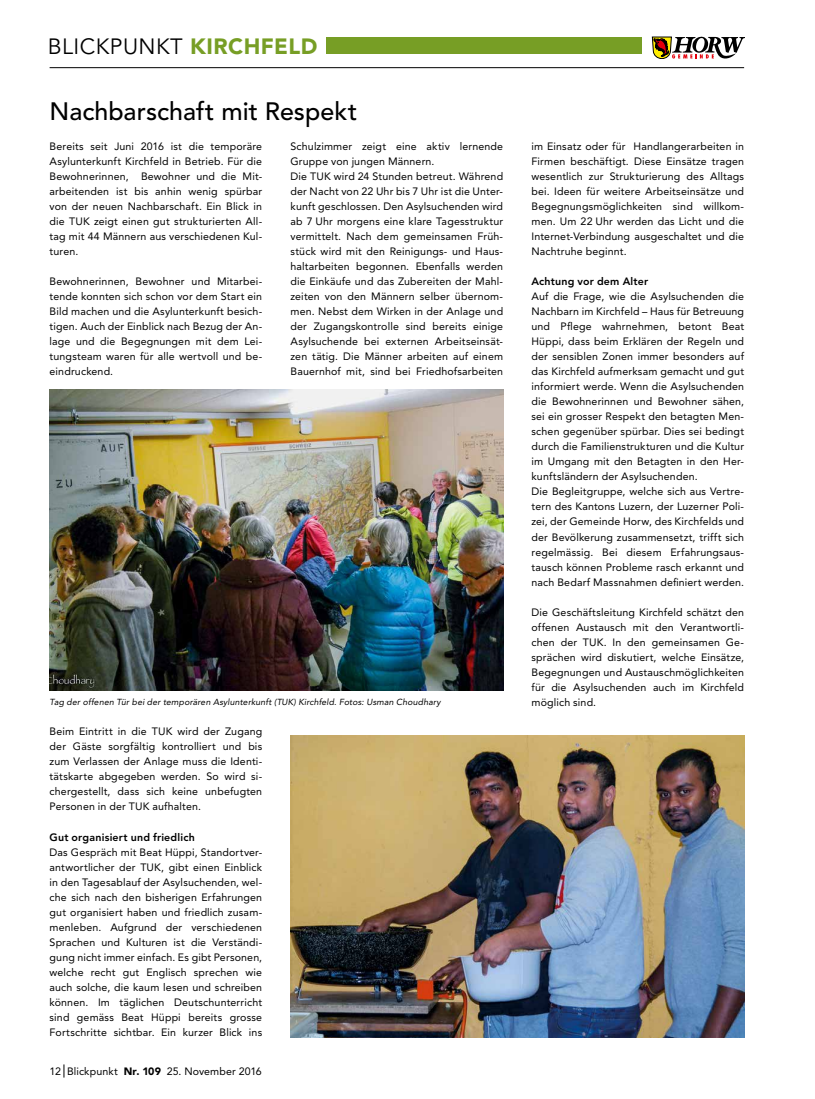
<style>
.page{position:relative;width:815px;height:1099px;background:#fff}
.page>*{position:absolute;margin:0;border:0;box-sizing:border-box;transform-origin:0 0}
.t1{font:500 25px "Avenir";color:#000}
.t2{font:22px "Avenir";letter-spacing:.02em;color:#000}
.t3{font:10.62px/15px "Avenir";letter-spacing:.015em;color:#000;text-align:justify}
.t4{font:800 10.62px "Avenir";letter-spacing:.02em;color:#000}
.t5{font:italic 8.75px "Avenir";letter-spacing:.02em;color:#000}
.s1{font-weight:900;color:#779e25}
.s2{font-weight:900}
</style>
<div class="page">
<div style="left:326px;top:37px;width:315px;height:17px;background:#779e25"></div>
<hr style="left:50px;top:67px;width:694px;height:1px;background:#000">
<svg style="left:652px;top:37px;width:92px;height:22px"></svg>
<svg style="left:64px;top:1064px;width:1px;height:13px"></svg>
<img style="left:50px;top:390px;width:453px;height:300px">
<img style="left:291px;top:735px;width:453px;height:302px">
<h2 class="t2" style="left:48px;top:33px;width:271px">BLICKPUNKT <span class="s1">KIRCHFELD</span></h2>
<h1 class="t1" style="left:50px;top:97px;width:309px">Nachbarschaft mit Respekt</h1>
<p class="t3" style="left:50px;top:139px;width:214px">Bereits seit Juni 2016 ist die temporäre Asylunterkunft Kirchfeld in Betrieb. Für die Bewohnerinnen, Bewohner und die Mit&shy;arbeitenden ist bis anhin wenig spürbar von der neuen Nachbarschaft. Ein Blick in die TUK zeigt einen gut strukturierten All&shy;tag mit 44 Männern aus verschiedenen Kul&shy;turen.</p>
<p class="t3" style="left:50px;top:274px;width:214px">Bewohnerinnen, Bewohner und Mitarbei&shy;tende konnten sich schon vor dem Start ein Bild machen und die Asylunterkunft besich&shy;tigen. Auch der Einblick nach Bezug der An&shy;lage und die Begegnungen mit dem Lei&shy;tungsteam waren für alle wertvoll und be&shy;eindruckend.</p>
<p class="t3" style="left:291px;top:139px;width:214px;text-align:left">Schulzimmer zeigt eine aktiv lernende Gruppe von jungen Männern.<br>Die TUK wird 24 Stunden betreut. Während der Nacht von 22 Uhr bis 7 Uhr ist die Unter&shy;kunft geschlossen. Den Asylsuchenden wird ab 7 Uhr morgens eine klare Tagesstruktur vermittelt. Nach dem gemeinsamen Früh&shy;stück wird mit den Reinigungs- und Haus&shy;haltarbeiten begonnen. Ebenfalls werden die Einkäufe und das Zubereiten der Mahl&shy;zeiten von den Männern selber übernom&shy;men. Nebst dem Wirken in der Anlage und der Zugangskontrolle sind bereits einige Asylsuchende bei externen Arbeitseinsät&shy;zen tätig. Die Männer arbeiten auf einem Bauernhof mit, sind bei Friedhofsarbeiten</p>
<p class="t3" style="left:531px;top:139px;width:214px">im Einsatz oder für Handlangerarbeiten in Firmen beschäftigt. Diese Einsätze tragen wesentlich zur Strukturierung des Alltags bei. Ideen für weitere Arbeitseinsätze und Begegnungsmöglichkeiten sind willkom&shy;men. Um 22 Uhr werden das Licht und die Internet-Verbindung ausgeschaltet und die Nachtruhe beginnt.</p>
<p class="t4" style="left:531px;top:275px;width:118px">Achtung vor dem Alter</p>
<p class="t3" style="left:531px;top:289px;width:214px;text-align:left">Auf die Frage, wie die Asylsuchenden die Nachbarn im Kirchfeld – Haus für Betreuung und Pflege wahrnehmen, betont Beat Hüppi, dass beim Erklären der Regeln und der sensiblen Zonen immer besonders auf das Kirchfeld aufmerksam gemacht und gut informiert werde. Wenn die Asylsuchenden die Bewohnerinnen und Bewohner sähen, sei ein grosser Respekt den betagten Men&shy;schen gegenüber spürbar. Dies sei bedingt durch die Familienstrukturen und die Kultur im Umgang mit den Betagten in den Her&shy;kunftsländern der Asylsuchenden.<br>Die Begleitgruppe, welche sich aus Vertre&shy;tern des Kantons Luzern, der Luzerner Poli&shy;zei, der Gemeinde Horw, des Kirchfelds und der Bevölkerung zusammensetzt, trifft sich regelmässig. Bei diesem Erfahrungsaus&shy;tausch können Probleme rasch erkannt und nach Bedarf Massnahmen definiert werden.</p>
<p class="t3" style="left:531px;top:604px;width:214px">Die Geschäftsleitung Kirchfeld schätzt den offenen Austausch mit den Verantwortli&shy;chen der TUK. In den gemeinsamen Ge&shy;sprächen wird diskutiert, welche Einsätze, Begegnungen und Austauschmöglichkeiten für die Asylsuchenden auch im Kirchfeld</p>
<p class="t5" style="left:50px;top:697px;width:393px">Tag der offenen Tür bei der temporären Asylunterkunft (TUK) Kirchfeld. Fotos: Usman Choudhary</p>
<p class="t3" style="left:531px;top:694px;width:66px">möglich sind.</p>
<p class="t3" style="left:50px;top:724px;width:214px">Beim Eintritt in die TUK wird der Zugang der Gäste sorgfältig kontrolliert und bis zum Verlassen der Anlage muss die Identi&shy;tätskarte abgegeben werden. So wird si&shy;chergestellt, dass sich keine unbefugten Personen in der TUK aufhalten.</p>
<p class="t4" style="left:50px;top:830px;width:147px">Gut organisiert und friedlich</p>
<p class="t3" style="left:50px;top:844px;width:214px">Das Gespräch mit Beat Hüppi, Standortver&shy;antwortlicher der TUK, gibt einen Einblick in den Tagesablauf der Asylsuchenden, wel&shy;che sich nach den bisherigen Erfahrungen gut organisiert haben und friedlich zusam&shy;menleben. Aufgrund der verschiedenen Sprachen und Kulturen ist die Verständi&shy;gung nicht immer einfach. Es gibt Personen, welche recht gut Englisch sprechen wie auch solche, die kaum lesen und schreiben können. Im täglichen Deutschunterricht sind gemäss Beat Hüppi bereits grosse Fortschritte sichtbar. Ein kurzer Blick ins</p>
<p class="t3" style="left:50px;top:1063px;width:214px">12 Blickpunkt <span class="s2">Nr. 109</span> 25. November 2016</p>
</div>
